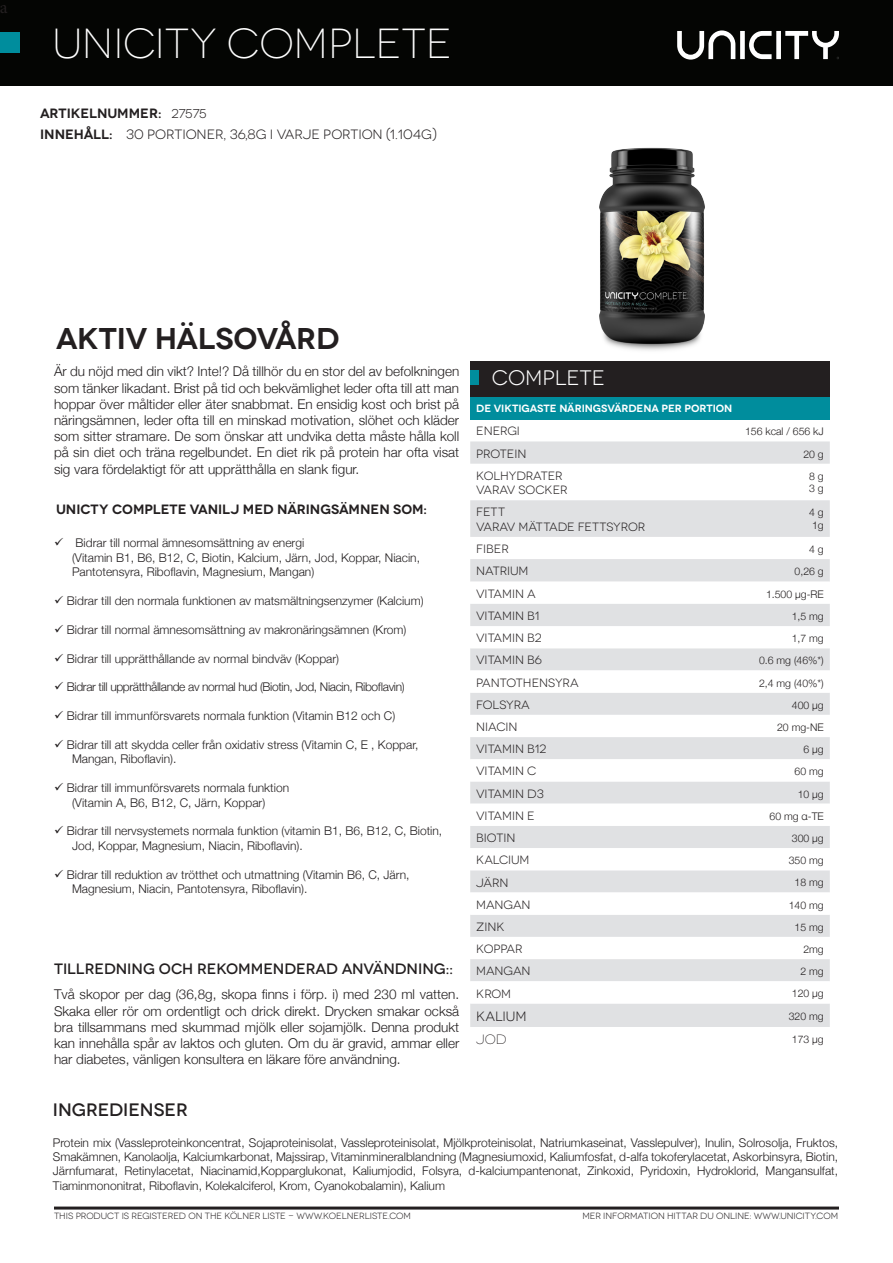
<style>
.page{position:relative;width:893px;height:1263px;background:#fff}
.page>*{position:absolute;margin:0;border:0;box-sizing:border-box;transform-origin:0 0}
.t1{font:300 42px "Novecentowide";color:#fff}
.t2{font:600 30px "Novecentowide";letter-spacing:-.015em;color:#231f20}
.t3{font:21px "Novecentowide";color:#fff}
.t4{font:500 18px "Novecentowide";color:#231f20}
.t5{font:18px "Minion Pro";color:#231f20}
.t6{font:500 15px "Novecentowide";color:#231f20}
.t7{font:300 13.5px/16.2px "Helvetica Neue";color:#231f20;text-align:justify}
.t8{font:600 13.5px "Novecentowide";color:#231f20}
.t9{font:13.5px "Novecentowide";color:#231f20}
.t10{font:300 13.5px "Novecentowide";color:#231f20}
.t11{font:300 12px/14.4px "Helvetica Neue";color:#231f20}
.t12{font:12px "Novecentowide";letter-spacing:-.01em;color:#231f20}
.t13{font:300 12px "Helvetica Neue";letter-spacing:-.03em;color:#231f20}
.t14{font:300 10.5px "Helvetica Neue";color:#231f20}
.t15{font:600 10.5px "Novecentowide";letter-spacing:-.005em;color:#fff}
.t16{font:9px "Novecentowide";color:#231f20}
.s1{font-weight:400;font-size:12.75px}
.s2{font-weight:600}
</style>
<div class="page">
<div style="left:0;top:0;width:892px;height:86px;background:#040503"></div>
<div style="left:0;top:32px;width:19px;height:20px;background:#008d9d"></div>
<svg style="left:677px;top:30px;width:162px;height:30px"></svg>
<div style="left:470px;top:361px;width:360px;height:36px;background:#231f20"></div>
<div style="left:470px;top:397px;width:360px;height:22px;background:#008d9d"></div>
<svg style="left:470px;top:441px;width:360px;height:141px;fill:#e0e1e3"></svg>
<svg style="left:470px;top:648px;width:360px;height:379px;fill:#e0e1e3"></svg>
<div style="left:470px;top:604px;width:360px;height:22px;background:#e0e1e3"></div>
<div style="left:470px;top:370px;width:9px;height:15px;background:#008d9d"></div>
<hr style="left:54px;top:1206px;width:785px;height:3px;background:#231f20">
<img style="left:599px;top:147px;width:106px;height:204px">
<p class="t5" style="left:-1px;top:-5px;width:9px">a</p>
<p class="t1" style="left:53px;top:19px;width:401px">UNICITY COMPLETE</p>
<p class="t8" style="left:40px;top:105px;width:168px">ARTIKELNUMMER: <span class="s1">27575</span></p>
<p class="t9" style="left:40px;top:127px;width:398px"><span class="s2">INNEHÅLL:</span> 30 PORTIONER, 36,8G I VARJE PORTION (1.104G)</p>
<p class="t2" style="left:56px;top:320px;width:285px">AKTIV HÄLSOVÅRD</p>
<p class="t7" style="left:54px;top:362px;width:407px">Är du nöjd med din vikt? Inte!? Då tillhör du en stor del av befolkningen som tänker likadant. Brist på tid och bekvämlighet leder ofta till att man hoppar över måltider eller äter snabbmat. En ensidig kost och brist på näringsämnen, leder ofta till en minskad motivation, slöhet och kläder som sitter stramare. De som önskar att undvika detta måste hålla koll på sin diet och träna regelbundet. En diet rik på protein har ofta visat sig vara fördelaktigt för att upprätthålla en slank figur.</p>
<p class="t8" style="left:56px;top:501px;width:372px">UNICTY COMPLETE VANILJ MED NÄRINGSÄMNEN SOM:</p>
<p class="t11" style="left:54px;top:535px;width:252px">✓ Bidrar till normal ämnesomsättning av energi</p>
<p class="t11" style="left:72px;top:549px;width:349px">(Vitamin B1, B6, B12, C, Biotin, Kalcium, Järn, Jod, Koppar, Niacin,<br>Pantotensyra, Riboflavin, Magnesium, Mangan)</p>
<p class="t11" style="left:54px;top:593px;width:371px">✓ Bidrar till den normala funktionen av matsmältningsenzymer (Kalcium)</p>
<p class="t11" style="left:54px;top:621px;width:354px">✓ Bidrar till normal ämnesomsättning av makronäringsämnen (Krom)</p>
<p class="t11" style="left:54px;top:650px;width:287px">✓ Bidrar till upprätthållande av normal bindväv (Koppar)</p>
<p class="t13" style="left:54px;top:677px;width:352px">✓ Bidrar till upprätthållande av normal hud (Biotin, Jod, Niacin, Riboflavin)</p>
<p class="t11" style="left:54px;top:708px;width:343px">✓ Bidrar till immunförsvarets normala funktion (Vitamin B12 och C)</p>
<p class="t11" style="left:72px;top:737px;width:348px;text-indent:-18px">✓ Bidrar till att skydda celler från oxidativ stress (Vitamin C, E , Koppar,<br>Mangan, Riboflavin).</p>
<p class="t11" style="left:54px;top:780px;width:237px">✓ Bidrar till immunförsvarets normala funktion</p>
<p class="t11" style="left:72px;top:794px;width:195px">(Vitamin A, B6, B12, C, Järn, Koppar)</p>
<p class="t11" style="left:72px;top:823px;width:372px;text-indent:-18px">✓ Bidrar till nervsystemets normala funktion (vitamin B1, B6, B12, C, Biotin,<br>Jod, Koppar, Magnesium, Niacin, Riboflavin).</p>
<p class="t11" style="left:72px;top:866px;width:339px;text-indent:-18px">✓ Bidrar till reduktion av trötthet och utmattning (Vitamin B6, C, Järn,<br>Magnesium, Niacin, Pantotensyra, Riboflavin).</p>
<p class="t6" style="left:54px;top:959px;width:400px">TILLREDNING OCH REKOMMENDERAD ANVÄNDNING::</p>
<p class="t7" style="left:54px;top:985px;width:407px">Två skopor per dag (36,8g, skopa finns i förp. i) med 230 ml vatten.<br>Skaka eller rör om ordentligt och drick direkt. Drycken smakar också bra tillsammans med skummad mjölk eller sojamjölk. Denna produkt kan innehålla spår av laktos och gluten. Om du är gravid, ammar eller har diabetes, vänligen konsultera en läkare före användning.</p>
<p class="t4" style="left:53px;top:1098px;width:137px">INGREDIENSER</p>
<p class="t3" style="left:492px;top:365px;width:114px">COMPLETE</p>
<p class="t15" style="left:476px;top:402px;width:258px">DE VIKTIGASTE NÄRINGSVÄRDENA PER PORTION</p>
<p class="t12" style="left:476px;top:424px;width:45px">ENERGI</p>
<p class="t14" style="left:745px;top:423px;width:80px">156 kcal / 656 kJ</p>
<p class="t12" style="left:476px;top:447px;width:52px">PROTEIN</p>
<p class="t14" style="left:803px;top:445px;width:22px">20 g</p>
<p class="t12" style="left:476px;top:469px;width:88px">KOLHYDRATER</p>
<p class="t12" style="left:476px;top:483px;width:93px">VARAV SOCKER</p>
<p class="t14" style="left:809px;top:468px;width:16px">8 g</p>
<p class="t14" style="left:809px;top:480px;width:16px">3 g</p>
<p class="t12" style="left:476px;top:505px;width:30px">FETT</p>
<p class="t12" style="left:476px;top:520px;width:170px">VARAV MÄTTADE FETTSYROR</p>
<p class="t14" style="left:809px;top:504px;width:16px">4 g</p>
<p class="t14" style="left:812px;top:517px;width:13px">1g</p>
<p class="t12" style="left:476px;top:542px;width:34px">FIBER</p>
<p class="t14" style="left:809px;top:541px;width:16px">4 g</p>
<p class="t12" style="left:476px;top:564px;width:54px">NATRIUM</p>
<p class="t14" style="left:795px;top:563px;width:31px">0,26 g</p>
<p class="t12" style="left:476px;top:587px;width:61px">VITAMIN A</p>
<p class="t14" style="left:766px;top:586px;width:59px">1.500 μg-RE</p>
<p class="t12" style="left:476px;top:609px;width:65px">VITAMIN B1</p>
<p class="t14" style="left:792px;top:608px;width:34px">1,5 mg</p>
<p class="t12" style="left:476px;top:631px;width:67px">VITAMIN B2</p>
<p class="t14" style="left:792px;top:630px;width:34px">1,7 mg</p>
<p class="t12" style="left:476px;top:653px;width:67px">VITAMIN B6</p>
<p class="t14" style="left:759px;top:652px;width:66px">0.6 mg (46%*)</p>
<p class="t12" style="left:476px;top:675px;width:104px">PANTOTHENSYRA</p>
<p class="t14" style="left:759px;top:674px;width:66px">2,4 mg (40%*)</p>
<p class="t12" style="left:476px;top:698px;width:55px">FOLSYRA</p>
<p class="t14" style="left:792px;top:697px;width:33px">400 μg</p>
<p class="t12" style="left:476px;top:720px;width:43px">NIACIN</p>
<p class="t14" style="left:777px;top:719px;width:48px">20 mg-NE</p>
<p class="t12" style="left:476px;top:742px;width:72px">VITAMIN B12</p>
<p class="t14" style="left:803px;top:741px;width:22px">6 μg</p>
<p class="t12" style="left:476px;top:764px;width:62px">VITAMIN C</p>
<p class="t14" style="left:795px;top:763px;width:31px">60 mg</p>
<p class="t12" style="left:476px;top:786px;width:69px">VITAMIN D3</p>
<p class="t14" style="left:798px;top:785px;width:28px">10 μg</p>
<p class="t12" style="left:476px;top:809px;width:60px">VITAMIN E</p>
<p class="t14" style="left:769px;top:808px;width:56px">60 mg α-TE</p>
<p class="t12" style="left:476px;top:831px;width:41px">BIOTIN</p>
<p class="t14" style="left:792px;top:830px;width:33px">300 μg</p>
<p class="t12" style="left:476px;top:853px;width:55px">KALCIUM</p>
<p class="t14" style="left:789px;top:852px;width:37px">350 mg</p>
<p class="t12" style="left:476px;top:875px;width:34px">JÄRN</p>
<p class="t14" style="left:795px;top:874px;width:31px">18 mg</p>
<p class="t12" style="left:476px;top:897px;width:56px">MANGAN</p>
<p class="t14" style="left:789px;top:896px;width:37px">140 mg</p>
<p class="t12" style="left:476px;top:920px;width:30px">ZINK</p>
<p class="t14" style="left:795px;top:919px;width:31px">15 mg</p>
<p class="t12" style="left:476px;top:942px;width:48px">KOPPAR</p>
<p class="t14" style="left:803px;top:941px;width:22px">2mg</p>
<p class="t12" style="left:476px;top:964px;width:56px">MANGAN</p>
<p class="t14" style="left:800px;top:963px;width:25px">2 mg</p>
<p class="t12" style="left:476px;top:986px;width:36px">KROM</p>
<p class="t14" style="left:792px;top:985px;width:33px">120 μg</p>
<p class="t9" style="left:476px;top:1008px;width:52px">KALIUM</p>
<p class="t14" style="left:789px;top:1007px;width:37px">320 mg</p>
<p class="t10" style="left:476px;top:1032px;width:32px">Jod</p>
<p class="t14" style="left:792px;top:1031px;width:33px">173 μg</p>
<p class="t11" style="left:53px;top:1134px;width:787px;text-align:justify">Protein mix (Vassleproteinkoncentrat, Sojaproteinisolat, Vassleproteinisolat, Mjölkproteinisolat, Natriumkaseinat, Vasslepulver), Inulin, Solrosolja, Fruktos, Smakämnen, Kanolaolja, Kalciumkarbonat, Majssirap, Vitaminmineralblandning (Magnesiumoxid, Kaliumfosfat, d-alfa tokoferylacetat, Askorbinsyra, Biotin, Järnfumarat, Retinylacetat, Niacinamid,Kopparglukonat, Kaliumjodid, Folsyra, d-kalciumpantenonat, Zinkoxid, Pyridoxin, Hydroklorid, Mangansulfat, Tiaminmononitrat, Riboflavin, Kolekalciferol, Krom, Cyanokobalamin), Kalium</p>
<p class="t16" style="left:582px;top:1211px;width:257px">MER INFORMATION HITTAR DU ONLINE: WWW.UNICITY.COM</p>
<p class="t16" style="left:54px;top:1211px;width:359px">THIS PRODUCT IS REGISTERED ON THE KÖLNER LISTE - WWW.KOELNERLISTE.COM</p>
</div>
